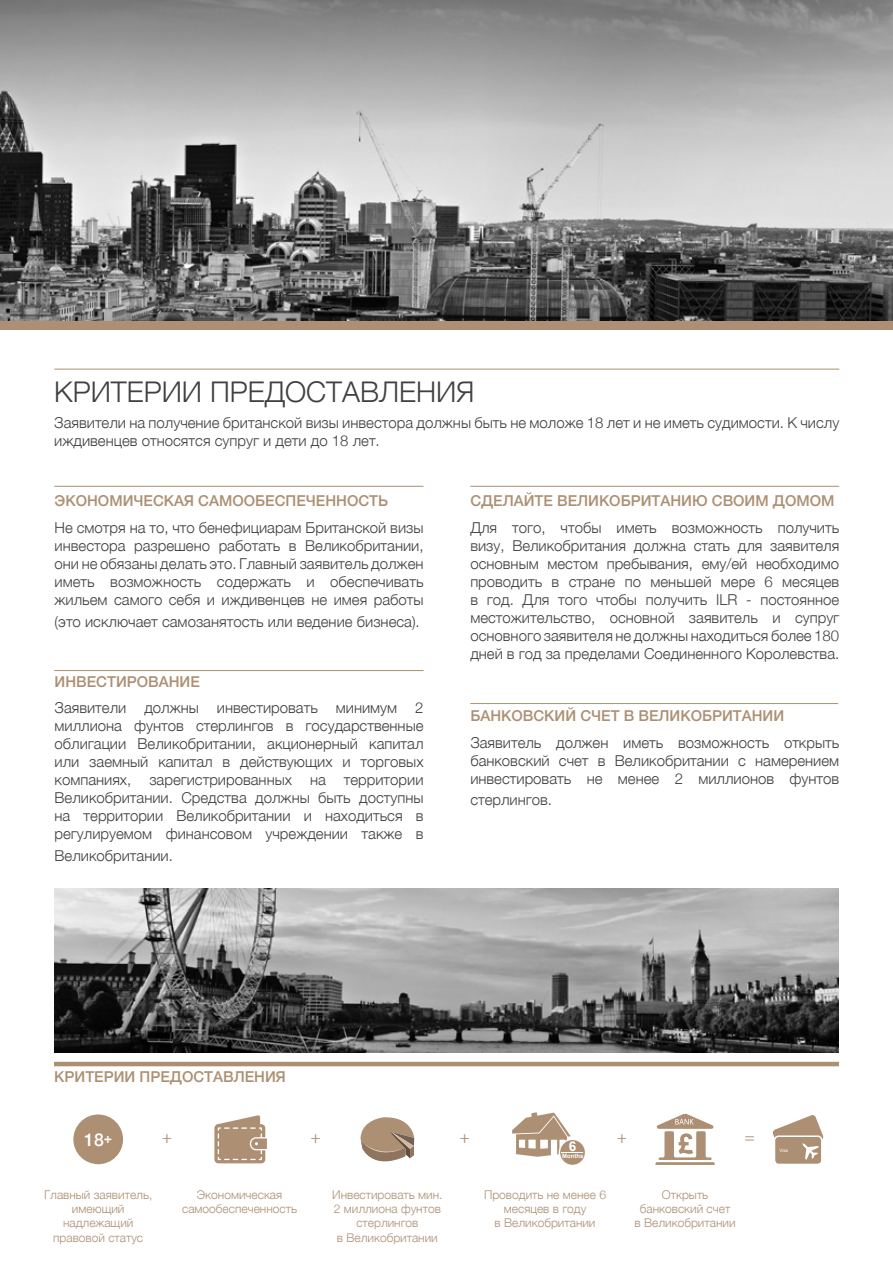
<style>
.page{position:relative;width:893px;height:1263px;background:#fff}
.page>*{position:absolute;margin:0;border:0;box-sizing:border-box;transform-origin:0 0}
.t1{font:300 28.5px "Helvetica Neue";color:#404040}
.t2{font:18px "Minion Pro";color:#ad9073}
.t3{font:500 17.55px "Helvetica Neue";color:#fff}
.t4{font:300 15px/18px "Helvetica Neue";color:#404040;text-align:justify}
.t5{font:500 15px "Helvetica Neue";color:#ad9073}
.t6{font:500 15px "Helvetica Neue";color:#ad8f73}
.t7{font:700 13.5px "Arial";color:#fff}
.t8{font:300 12px/14.4px "Helvetica Neue";color:#ad9073;text-align:center}
.t9{font:700 6px "Arial";color:#fff}
.t10{font:4.5px "Arial";color:#fff}
</style>
<div class="page">
<div style="left:0;top:316px;width:893px;height:14px;background:#ad9073"></div>
<hr style="left:54px;top:369px;width:785px;height:1px;background:#ad9073">
<hr style="left:54px;top:486px;width:370px;height:1px;background:#ad9073">
<hr style="left:470px;top:486px;width:369px;height:1px;background:#ad9073">
<hr style="left:470px;top:703px;width:368px;height:1px;background:#ad9073">
<hr style="left:54px;top:670px;width:370px;height:1px;background:#ad9073">
<img style="left:0;top:0;width:893px;height:320px">
<hr style="left:54px;top:1062px;width:785px;height:4px;background:#ad9073">
<div style="left:73px;top:1114px;width:50px;height:50px;background:#ad9073;border-radius:50%"></div>
<img style="left:54px;top:889px;width:784px;height:163px">
<svg style="left:214px;top:1115px;width:53px;height:48px"></svg>
<svg style="left:360px;top:1117px;width:54px;height:45px"></svg>
<svg style="left:655px;top:1113px;width:60px;height:52px"></svg>
<div style="left:559px;top:1139px;width:27px;height:26px;background:#ad9073;border-radius:50%"></div>
<div style="left:559px;top:1138px;width:27px;height:28px;border:2px solid #fff;border-radius:50%"></div>
<svg style="left:512px;top:1112px;width:71px;height:45px"></svg>
<div style="left:774px;top:1136px;width:48px;height:28px;background:#ad9073;border-radius:4px"></div>
<div style="left:774px;top:1135px;width:49px;height:30px;border:2px solid #fff;border-radius:4px"></div>
<svg style="left:772px;top:1115px;width:52px;height:45px"></svg>
<p class="t1" style="left:54px;top:368px;width:422px">КРИТЕРИИ ПРЕДОСТАВЛЕНИЯ</p>
<p class="t4" style="left:54px;top:413px;width:786px">Заявители на получение британской визы инвестора должны быть не моложе 18 лет и не иметь судимости. К числу иждивенцев относятся супруг и дети до 18 лет.</p>
<p class="t6" style="left:55px;top:489px;width:335px">ЭКОНОМИЧЕСКАЯ САМООБЕСПЕЧЕННОСТЬ</p>
<p class="t4" style="left:55px;top:517px;width:370px">Не смотря на то, что бенефициарам Британской визы инвестора разрешено работать в Великобритании, они не обязаны делать это. Главный заявитель должен иметь возможность содержать и обеспечивать жильем самого себя и иждивенцев не имея работы</p>
<p class="t4" style="left:55px;top:611px;width:367px">(это исключает самозанятость или ведение бизнеса).</p>
<p class="t5" style="left:55px;top:669px;width:147px">ИНВЕСТИРОВАНИЕ</p>
<p class="t4" style="left:55px;top:698px;width:370px">Заявители должны инвестировать минимум 2 миллиона фунтов стерлингов в государственные облигации Великобритании, акционерный капитал или заемный капитал в действующих и торговых компаниях, зарегистрированных на территории Великобритании. Средства должны быть доступны на территории Великобритании и находиться в регулируемом финансовом учреждении также в</p>
<p class="t4" style="left:55px;top:845px;width:120px">Великобритании.</p>
<p class="t5" style="left:470px;top:489px;width:366px">СДЕЛАЙТЕ ВЕЛИКОБРИТАНИЮ СВОИМ ДОМОМ</p>
<p class="t4" style="left:470px;top:517px;width:370px">Для того, чтобы иметь возможность получить визу, Великобритания должна стать для заявителя основным местом пребывания, ему/ей необходимо проводить в стране по меньшей мере 6 месяцев в год. Для того чтобы получить ILR - постоянное местожительство, основной заявитель и супруг основного заявителя не должны находиться более 180 дней в год за пределами Соединенного Королевства.</p>
<p class="t5" style="left:470px;top:704px;width:315px">БАНКОВСКИЙ СЧЕТ В ВЕЛИКОБРИТАНИИ</p>
<p class="t4" style="left:470px;top:732px;width:370px">Заявитель должен иметь возможность открыть банковский счет в Великобритании с намерением инвестировать не менее 2 миллионов фунтов</p>
<p class="t4" style="left:470px;top:790px;width:83px">стерлингов.</p>
<p class="t5" style="left:54px;top:1065px;width:233px">КРИТЕРИИ ПРЕДОСТАВЛЕНИЯ</p>
<p class="t3" style="left:84px;top:1125px;width:29px">18<sup>+</sup></p>
<p class="t2" style="left:162px;top:1125px;width:12px">+</p>
<p class="t2" style="left:311px;top:1125px;width:12px">+</p>
<p class="t2" style="left:459px;top:1125px;width:12px">+</p>
<p class="t2" style="left:617px;top:1125px;width:12px">+</p>
<p class="t2" style="left:744px;top:1125px;width:12px">=</p>
<p class="t7" style="left:569px;top:1137px;width:9px">6</p>
<p class="t9" style="left:562px;top:1152px;width:23px">Months</p>
<p class="t8" style="left:44px;top:1186px;width:110px">Главный заявитель, имеющий</p>
<p class="t8" style="left:53px;top:1215px;width:91px">надлежащий правовой статус</p>
<p class="t8" style="left:197px;top:1186px;width:87px">Экономическая</p>
<p class="t8" style="left:182px;top:1201px;width:116px">самообеспеченность</p>
<p class="t8" style="left:332px;top:1186px;width:112px">Инвестировать мин.<br>2 миллиона фунтов стерлингов</p>
<p class="t8" style="left:337px;top:1229px;width:102px">в Великобритании</p>
<p class="t8" style="left:484px;top:1186px;width:123px">Проводить не менее 6 месяцев в году</p>
<p class="t8" style="left:495px;top:1215px;width:102px">в Великобритании</p>
<p class="t8" style="left:640px;top:1186px;width:92px">Открыть банковский счет</p>
<p class="t8" style="left:635px;top:1215px;width:102px">в Великобритании</p>
<p class="t10" style="left:779px;top:1147px;width:10px">Visa</p>
</div>
